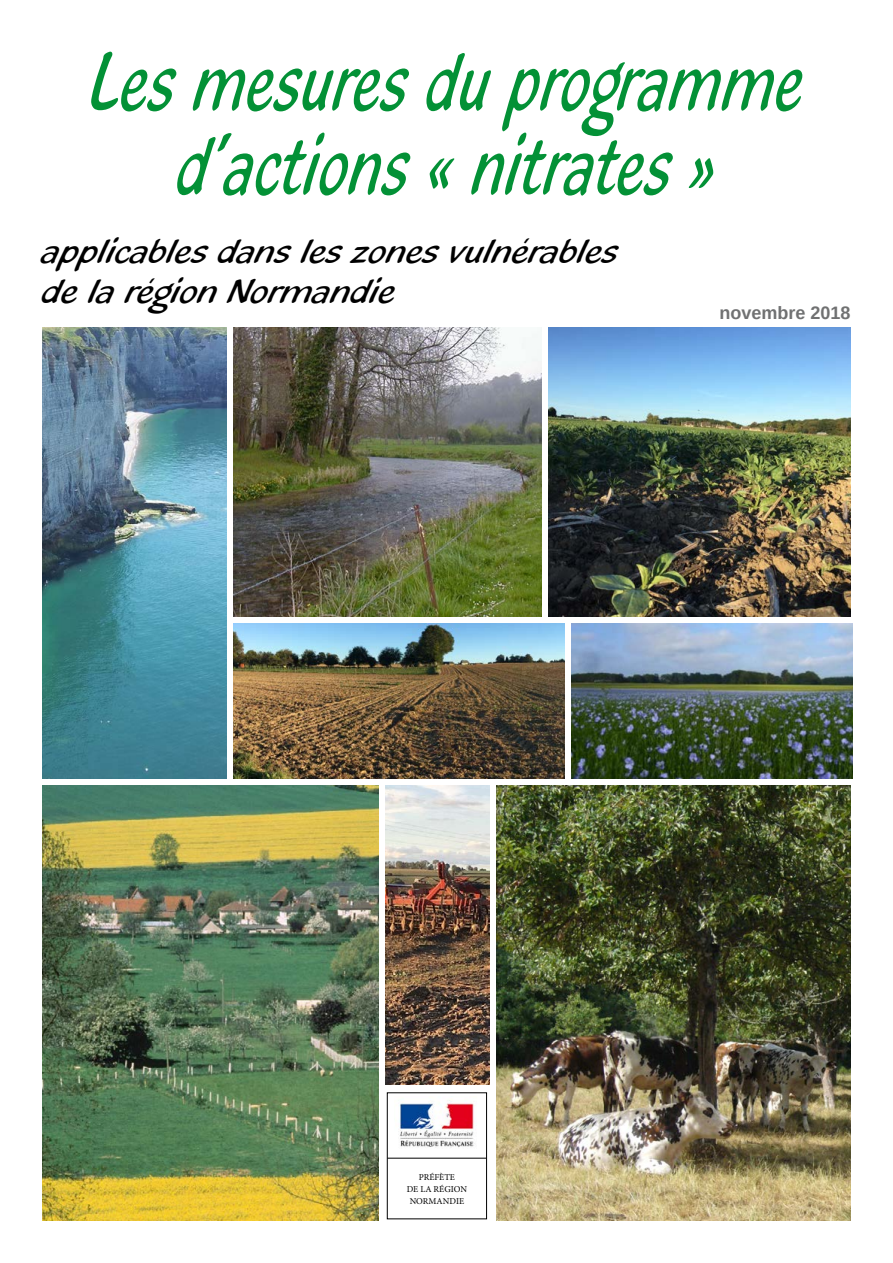
<style>
.page{position:relative;width:893px;height:1263px;background:#fff}
.page>*{position:absolute;margin:0;border:0;box-sizing:border-box;transform-origin:0 0}
.t1{font:87.75px/84px "Blacklight D";letter-spacing:.02em;color:#039136;text-align:center;scale:.67 1}
.t2{font:36px "Blacklight D";color:#000}
.t3{font:700 18px "Liberation Sans";color:#707172}
.t4{font:9px "Minion Pro";color:#000}
</style>
<div class="page">
<img style="left:386px;top:785px;width:103px;height:299px">
<img style="left:43px;top:785px;width:336px;height:435px">
<img style="left:234px;top:327px;width:307px;height:289px">
<img style="left:549px;top:327px;width:301px;height:289px">
<img style="left:43px;top:327px;width:183px;height:451px">
<img style="left:572px;top:624px;width:280px;height:154px">
<img style="left:234px;top:624px;width:330px;height:154px">
<img style="left:497px;top:785px;width:353px;height:435px">
<img style="left:399px;top:1096px;width:76px;height:52px">
<div style="left:387px;top:1092px;width:100px;height:127px;border:1px solid #000"></div>
<hr style="left:387px;top:1158px;width:99px;height:1px;background:#000">
<p class="t1" style="left:91px;top:40px;width:1066px">Les mesures du programme d’actions « nitrates »</p>
<p class="t2" style="left:43px;top:229px;width:577px">applicables dans les zones vulnérables</p>
<p class="t2" style="left:43px;top:269px;width:355px">de la région Normandie</p>
<p class="t3" style="left:719px;top:301px;width:133px">novembre 2018</p>
<p class="t4" style="left:419px;top:1171px;width:38px">PRÉFÈTE</p>
<p class="t4" style="left:407px;top:1183px;width:62px">DE LA RÉGION</p>
<p class="t4" style="left:410px;top:1194px;width:56px">NORMANDIE</p>
</div>
